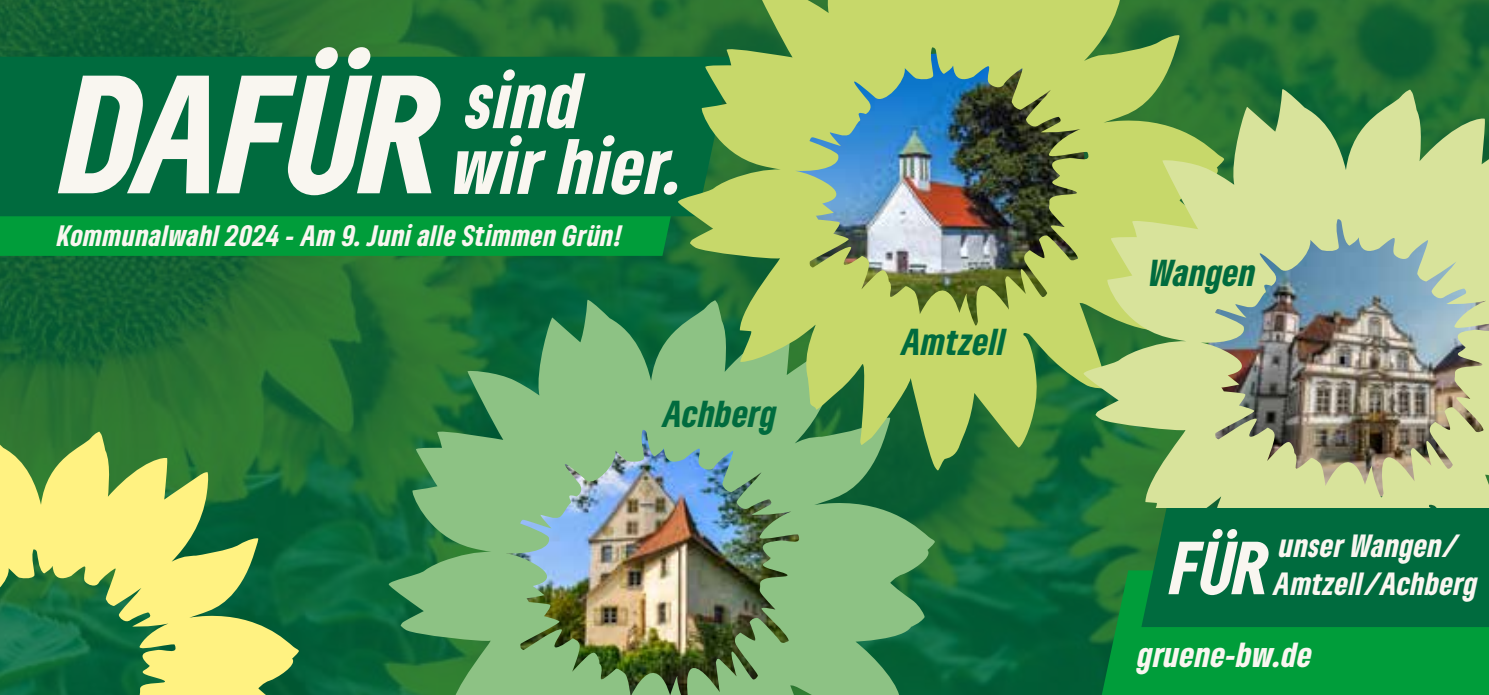
<style>
.page{position:relative;width:1489px;height:695px;background:#fff}
.page>*{position:absolute;margin:0;border:0;box-sizing:border-box;transform-origin:0 0}
.t1{font:italic 900 condensed 35px "Gruene Type";letter-spacing:.02em;color:#006b3e}
.t2{font:italic 900 condensed 32.5px "Gruene Type";letter-spacing:.02em;color:#f9f6f0}
.t3{font:italic 900 condensed 30px/37.5px "Gruene Type";letter-spacing:.02em;color:#f9f6f0}
.t4{font:italic 900 condensed 27.5px "Gruene Type";letter-spacing:.025em;color:#f9f6f0}
</style>
<div class="page">
<img style="left:0;top:0;width:1488px;height:694px">
<div style="left:0;top:216px;width:671px;height:40px;background:#009d3a"></div>
<div style="left:0;top:57px;width:678px;height:159px;background:#006b3e"></div>
<svg style="left:454px;top:135px;width:223px;height:60px"></svg>
<svg style="left:465px;top:69px;width:120px;height:60px"></svg>
<svg style="left:58px;top:47px;width:382px;height:148px"></svg>
<div style="left:1101px;top:570px;width:387px;height:124px;background:#009d3a"></div>
<div style="left:1141px;top:507px;width:347px;height:120px;background:#006b3e"></div>
<svg style="left:1168px;top:529px;width:100px;height:66px"></svg>
<img style="left:388px;top:299px;width:547px;height:395px">
<svg style="left:0;top:431px;width:299px;height:263px;background:#85ac5b"></svg>
<img style="left:678px;top:0;width:546px;height:471px">
<img style="left:1083px;top:89px;width:405px;height:418px">
<p class="t4" style="left:58px;top:217px;width:566px">Kommunalwahl 2024 - Am 9. Juni alle Stimmen Grün!</p>
<p class="t1" style="left:663px;top:390px;width:115px">Achberg</p>
<p class="t1" style="left:901px;top:318px;width:105px">Amtzell</p>
<p class="t1" style="left:1149px;top:249px;width:108px">Wangen</p>
<p class="t3" style="left:1273px;top:526px;width:205px">unser Wangen/<br>Amtzell/Achberg</p>
<p class="t2" style="left:1138px;top:633px;width:176px">gruene-bw.de</p>
</div>
